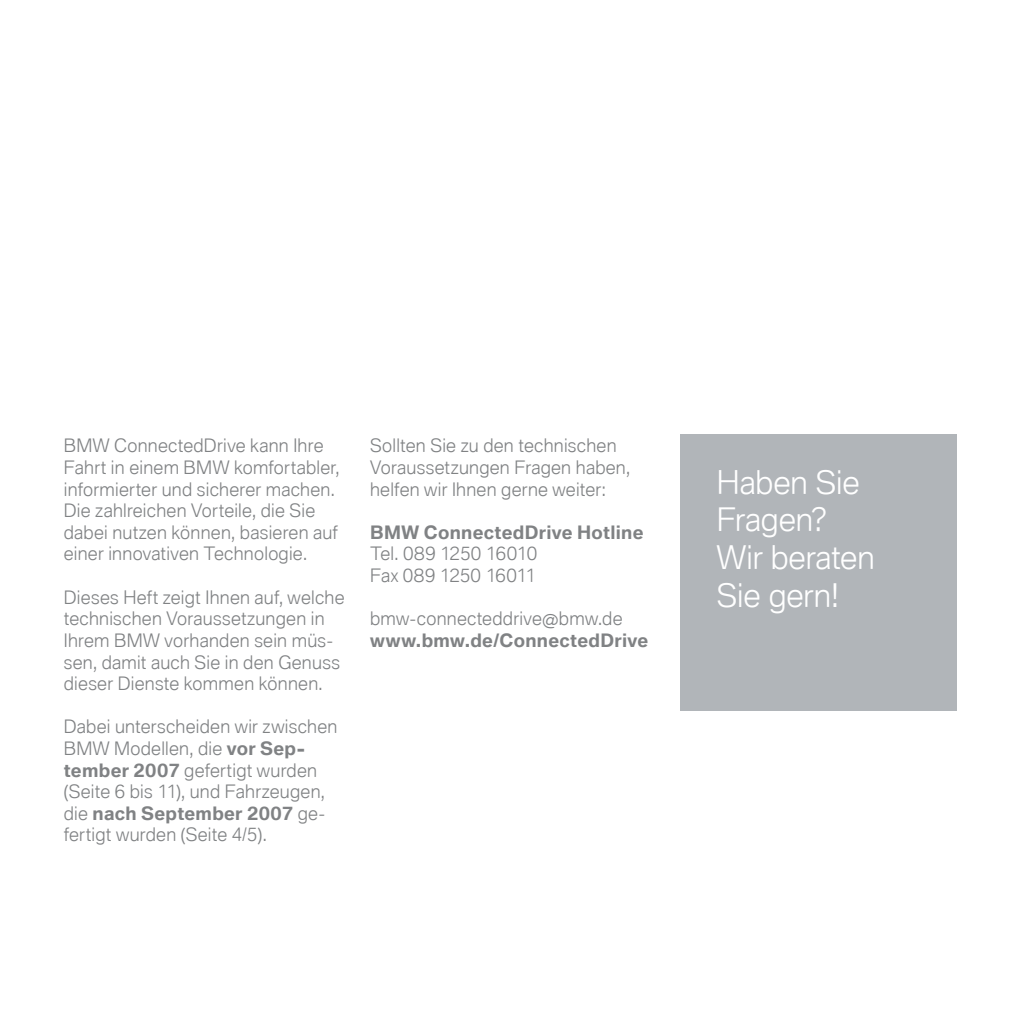
<style>
.page{position:relative;width:1021px;height:1021px;background:#fff}
.page>*{position:absolute;margin:0;border:0;box-sizing:border-box;transform-origin:0 0}
.t1{font:300 31.5px/37.8px "BMW Type Global Pro";color:#fff}
.t2{font:300 18px/21.6px "BMW Type Global Pro";letter-spacing:.015em;color:#808284}
.t3{font:700 18px "BMW Type Global Pro";letter-spacing:.02em;color:#808284}
.s1{font-weight:700}
</style>
<div class="page">
<div style="left:680px;top:435px;width:277px;height:276px;background:#b1b5b9"></div>
<p class="t2" style="left:64px;top:436px;width:277px">BMW ConnectedDrive kann Ihre Fahrt in einem BMW komfortabler, informierter und sicherer machen.<br>Die zahlreichen Vorteile, die Sie dabei nutzen können, basieren auf einer innovativen Technologie.</p>
<p class="t2" style="left:64px;top:587px;width:282px">Dieses Heft zeigt Ihnen auf, welche technischen Voraussetzungen in<br>Ihrem BMW vorhanden sein müs&shy;sen, damit auch Sie in den Genuss dieser Dienste kommen können.</p>
<p class="t2" style="left:64px;top:717px;width:275px">Dabei unterscheiden wir zwischen<br>BMW Modellen, die <span class="s1">vor Sep&shy;tember 2007</span> gefertigt wurden (Seite 6 bis 11), und Fahrzeugen, die <span class="s1">nach September 2007</span> ge&shy;fertigt wurden (Seite 4/5).</p>
<p class="t2" style="left:370px;top:436px;width:262px">Sollten Sie zu den technischen<br>Voraussetzungen Fragen haben, helfen wir Ihnen gerne weiter:</p>
<p class="t3" style="left:370px;top:522px;width:275px">BMW ConnectedDrive Hotline</p>
<p class="t2" style="left:370px;top:544px;width:169px">Tel. 089 1250 16010<br>Fax 089 1250 16011</p>
<p class="t2" style="left:370px;top:609px;width:254px">bmw-connecteddrive@bmw.de</p>
<p class="t3" style="left:370px;top:630px;width:280px">www.bmw.de/ConnectedDrive</p>
<h1 class="t1" style="left:716px;top:465px;width:159px">Haben Sie<br>Fragen?<br>Wir beraten<br>Sie gern!</h1>
</div>
